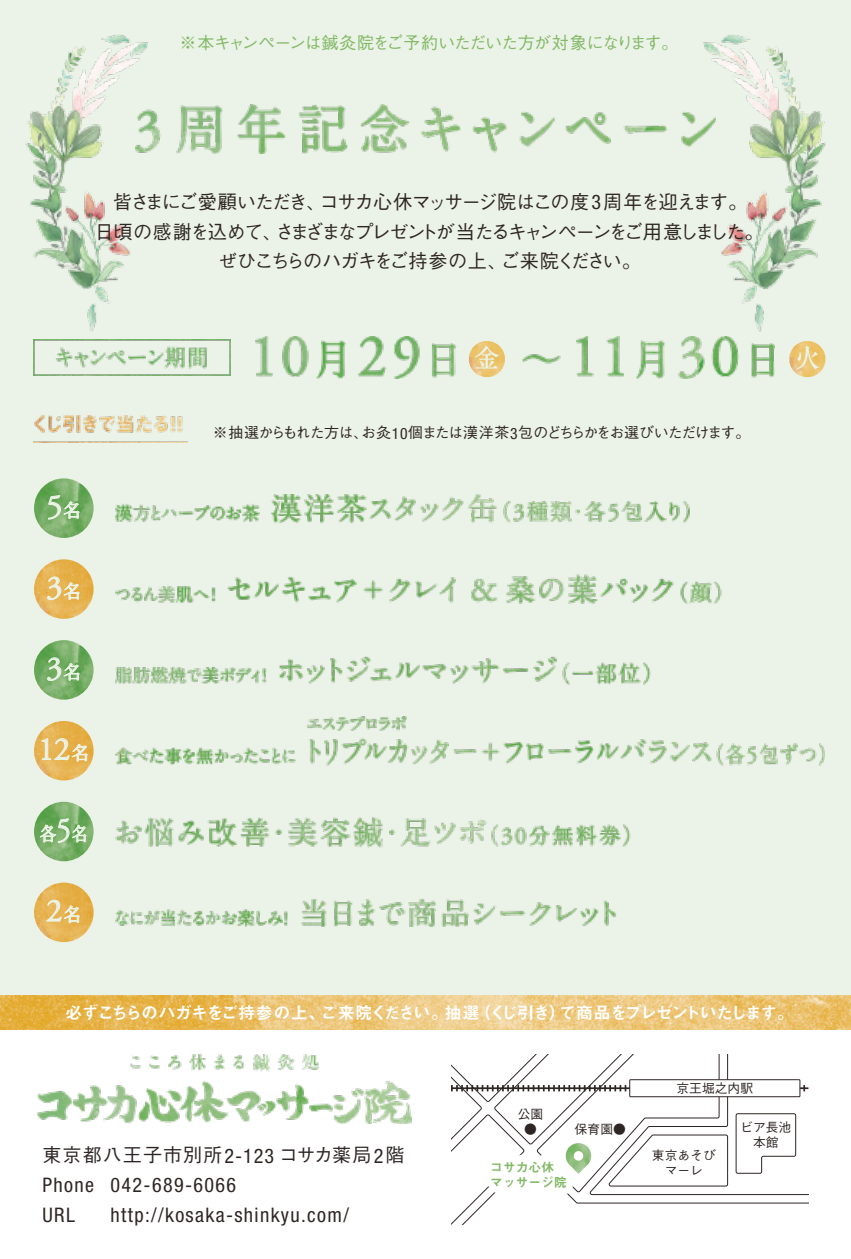
<style>
.page{position:relative;width:851px;height:1259px;background:#fff}
.page>*{position:absolute;margin:0;border:0;box-sizing:border-box;transform-origin:0 0}
.t1{font:32.7px "Adobe Garamond Pro";color:#ebf2e7}
.t2{font:condensed 20.1px/29.7px "Helvetica Neue LT Pro";letter-spacing:.065em;color:#2e2624}
.t3{font:500 19.2px/29.7px "Gothic BBB Pr 5";letter-spacing:-.08em;color:#2e2624;text-align:center}
.t4{font:500 19.2px "Gothic BBB Pr 5";letter-spacing:.05em;color:#2e2624}
.t5{font:700 18.6px "A1 Mincho Std";color:#ebf2e7;scale:.9 1}
.t6{font:17.1px "Midashi Go Pr 5 MB31";letter-spacing:-.07em;color:#fff}
.t7{font:500 17.1px "Gothic BBB Pr 5";letter-spacing:-.055em;color:#82b966}
.t8{font:500 15px "Gothic BBB Pr 5";letter-spacing:-.08em;color:#2e2624}
.t9{font:500 12.9px/15px "Gothic BBB Pr 5";color:#2e2624;text-align:center}
.t10{font:12.9px/15px "Midashi Go Pr 5 MB31";color:#82b966}
.s1{font-family:"Helvetica Neue LT Pro";font-weight:400;font-stretch:condensed;font-size:20.1px}
.s2{font-family:"A1 Mincho Std";font-weight:700;font-size:18.6px}
.s3{font-family:"Adobe Garamond Pro";font-weight:400;font-size:32.7px}
.s4{font-family:"Helvetica Neue LT Pro";font-weight:400;font-stretch:condensed;font-size:15.6px}
</style>
<div class="page">
<div style="left:0;top:0;width:850px;height:1012px;background:#ebf2e7"></div>
<img style="left:255px;top:336px;width:519px;height:42px">
<img style="left:0;top:995px;width:850px;height:34px">
<img style="left:26px;top:34px;width:122px;height:297px">
<img style="left:703px;top:34px;width:122px;height:297px">
<img style="left:37px;top:1054px;width:374px;height:70px">
<img style="left:34px;top:415px;width:153px;height:28px">
<img style="left:469px;top:341px;width:36px;height:36px">
<img style="left:789px;top:341px;width:36px;height:36px">
<svg style="left:451px;top:1054px;width:357px;height:170px"></svg>
<svg style="left:608px;top:1134px;width:120px;height:53px"></svg>
<svg style="left:735px;top:1113px;width:61px;height:61px"></svg>
<svg style="left:485px;top:1154px;width:88px;height:40px"></svg>
<svg style="left:451px;top:1085px;width:357px;height:6px"></svg>
<div style="left:629px;top:1079px;width:170px;height:17px;background:#fff"></div>
<div style="left:629px;top:1079px;width:171px;height:18px;border:1px solid #2e2624"></div>
<img style="left:564px;top:1143px;width:28px;height:21px">
<div style="left:573px;top:1151px;width:10px;height:9px;background:#fff;border-radius:50%"></div>
<img style="left:33px;top:339px;width:197px;height:36px">
<img style="left:34px;top:801px;width:60px;height:60px;border-radius:30px">
<img style="left:34px;top:640px;width:60px;height:59px;border-radius:30px">
<img style="left:34px;top:721px;width:60px;height:59px;border-radius:30px">
<img style="left:34px;top:559px;width:60px;height:60px;border-radius:30px">
<svg style="left:40px;top:816px;width:47px;height:27px"></svg>
<svg style="left:47px;top:576px;width:33px;height:24px"></svg>
<svg style="left:47px;top:657px;width:33px;height:24px"></svg>
<svg style="left:42px;top:737px;width:46px;height:25px"></svg>
<img style="left:34px;top:478px;width:60px;height:60px;border-radius:30px">
<svg style="left:48px;top:495px;width:32px;height:25px"></svg>
<img style="left:34px;top:882px;width:60px;height:60px;border-radius:30px">
<svg style="left:46px;top:899px;width:34px;height:24px"></svg>
<svg style="left:796px;top:346px;width:22px;height:23px"></svg>
<svg style="left:474px;top:346px;width:25px;height:23px"></svg>
<img style="left:135px;top:105px;width:580px;height:49px">
<img style="left:115px;top:494px;width:709px;height:432px">
<p class="t7" style="left:179px;top:29px;width:500px">※本キャンペーンは鍼灸院をご予約いただいた方が対象になります。</p>
<p class="t3" style="left:95px;top:185px;width:670px">皆さまにご愛顧いただき、コサカ心休マッサージ院はこの度 <span class="s1">3</span> 周年を迎えます。<br>日頃の感謝を込めて、さまざまなプレゼントが当たるキャンペーンをご用意しました。ぜひこちらのハガキをご持参の上、ご来院ください。</p>
<h1 class="t1" style="left:46px;top:487px;width:36px">5<span class="s2">名</span></h1>
<h1 class="t1" style="left:46px;top:568px;width:37px">3<span class="s2">名</span></h1>
<h1 class="t1" style="left:46px;top:648px;width:37px">3<span class="s2">名</span></h1>
<h1 class="t1" style="left:38px;top:729px;width:53px">12<span class="s2">名</span></h1>
<p class="t5" style="left:40px;top:818px;width:55px">各<span class="s3">5</span>名</p>
<h1 class="t1" style="left:46px;top:891px;width:37px">2<span class="s2">名</span></h1>
<p class="t8" style="left:213px;top:421px;width:539px">※抽選からもれた方は、お灸<span class="s4">10</span>個または漢洋茶<span class="s4">3</span>包のどちらかをお選びいただけます。</p>
<p class="t6" style="left:65px;top:998px;width:730px">必ずこちらのハガキをご持参の上、ご来院ください。抽選（くじ引き）で商品をプレゼントいたします。</p>
<p class="t4" style="left:43px;top:1139px;width:363px">東京都八王子市別所<span class="s1">2-123</span> コサカ薬局<span class="s1">2</span>階</p>
<p class="t2" style="left:43px;top:1170px;width:195px">Phone 042-689-6066<br>URL</p>
<p class="t2" style="left:111px;top:1200px;width:240px">http://kosaka-shinkyu.com/</p>
<p class="t9" style="left:517px;top:1105px;width:27px">公園●</p>
<p class="t10" style="left:490px;top:1158px;width:78px">コサカ心休マッサージ院</p>
<p class="t9" style="left:574px;top:1120px;width:53px">保育園●</p>
<p class="t9" style="left:676px;top:1079px;width:78px">京王堀之内駅</p>
<p class="t9" style="left:652px;top:1146px;width:65px">東京あそびマーレ</p>
<p class="t9" style="left:740px;top:1119px;width:53px">ビア長池本館</p>
</div>
